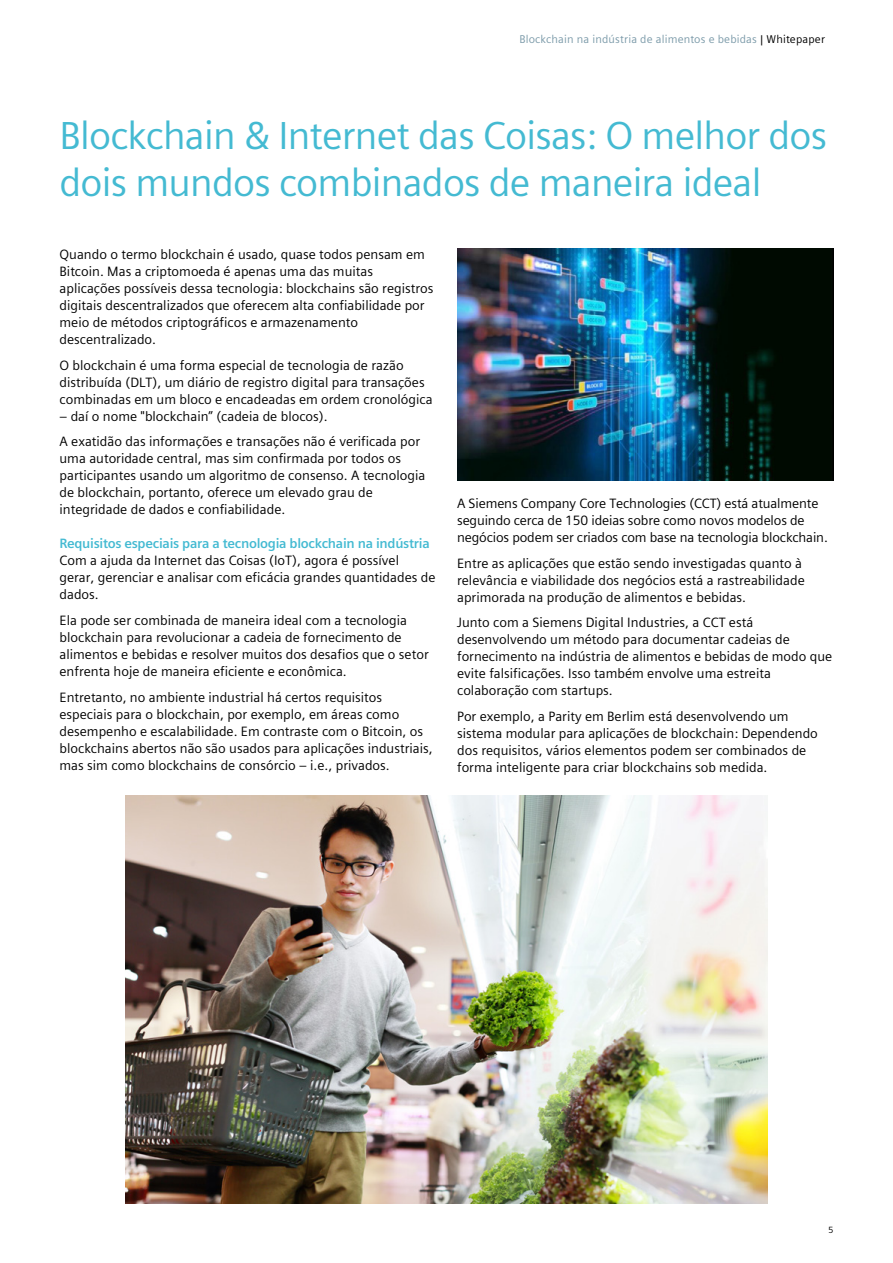
<style>
.page{position:relative;width:893px;height:1263px;background:#fff}
.page>*{position:absolute;margin:0;border:0;box-sizing:border-box;transform-origin:0 0}
.t1{font:39px/46.8px "Siemens Sans";letter-spacing:-.02em;color:#44bad2}
.t2{font:13.5px/17px "Siemens Sans";color:#000}
.t3{font:700 13.5px "Siemens Sans";letter-spacing:-.02em;color:#44bad2}
.t4{font:11.25px "Siemens Sans";letter-spacing:.015em;color:#7b9aa9}
.t5{font:9px "Siemens Sans";color:#000}
.s1{color:#000}
</style>
<div class="page">
<img style="left:457px;top:249px;width:376px;height:231px">
<img style="left:126px;top:795px;width:641px;height:408px">
<p class="t4" style="left:519px;top:32px;width:307px">Blockchain na indústria de alimentos e bebidas <span class="s1">| Whitepaper</span></p>
<h1 class="t1" style="left:60px;top:113px;width:769px">Blockchain &amp; Internet das Coisas: O melhor dos dois mundos combinados de maneira ideal</h1>
<p class="t2" style="left:60px;top:246px;width:375px">Quando o termo blockchain é usado, quase todos pensam em Bitcoin. Mas a criptomoeda é apenas uma das muitas aplicações possíveis dessa tecnologia: blockchains são registros digitais descentralizados que oferecem alta confiabilidade por meio de métodos criptográficos e armazenamento descentralizado.</p>
<p class="t2" style="left:60px;top:357px;width:375px">O blockchain é uma forma especial de tecnologia de razão distribuída (DLT), um diário de registro digital para transações combinadas em um bloco e encadeadas em ordem cronológica</p>
<p class="t2" style="left:60px;top:403px;width:362px;line-height:25.5px">– daí o nome "blockchain” (cadeia de blocos).<br>A exatidão das informações e transações não é verificada por</p>
<p class="t2" style="left:60px;top:450px;width:367px">uma autoridade central, mas sim confirmada por todos os participantes usando um algoritmo de consenso. A tecnologia de blockchain, portanto, oferece um elevado grau de integridade de dados e confiabilidade.</p>
<p class="t3" style="left:60px;top:536px;width:372px">Requisitos especiais para a tecnologia blockchain na indústria</p>
<p class="t2" style="left:60px;top:552px;width:377px">Com a ajuda da Internet das Coisas (IoT), agora é possível gerar, gerenciar e analisar com eficácia grandes quantidades de dados.</p>
<p class="t2" style="left:60px;top:612px;width:371px">Ela pode ser combinada de maneira ideal com a tecnologia blockchain para revolucionar a cadeia de fornecimento de alimentos e bebidas e resolver muitos dos desafios que o setor enfrenta hoje de maneira eficiente e econômica.</p>
<p class="t2" style="left:60px;top:688px;width:375px">Entretanto, no ambiente industrial há certos requisitos especiais para o blockchain, por exemplo, em áreas como desempenho e escalabilidade. Em contraste com o Bitcoin, os blockchains abertos não são usados para aplicações industriais, mas sim como blockchains de consórcio – i.e., privados.</p>
<p class="t2" style="left:457px;top:495px;width:372px">A Siemens Company Core Technologies (CCT) está atualmente seguindo cerca de 150 ideias sobre como novos modelos de negócios podem ser criados com base na tecnologia blockchain.</p>
<p class="t2" style="left:457px;top:554px;width:349px">Entre as aplicações que estão sendo investigadas quanto à relevância e viabilidade dos negócios está a rastreabilidade aprimorada na produção de alimentos e bebidas.</p>
<p class="t2" style="left:457px;top:614px;width:377px">Junto com a Siemens Digital Industries, a CCT está desenvolvendo um método para documentar cadeias de fornecimento na indústria de alimentos e bebidas de modo que evite falsificações. Isso também envolve uma estreita colaboração com startups.</p>
<p class="t2" style="left:457px;top:708px;width:362px">Por exemplo, a Parity em Berlim está desenvolvendo um sistema modular para aplicações de blockchain: Dependendo dos requisitos, vários elementos podem ser combinados de forma inteligente para criar blockchains sob medida.</p>
<p class="t5" style="left:829px;top:1225px;width:6px">5</p>
</div>
